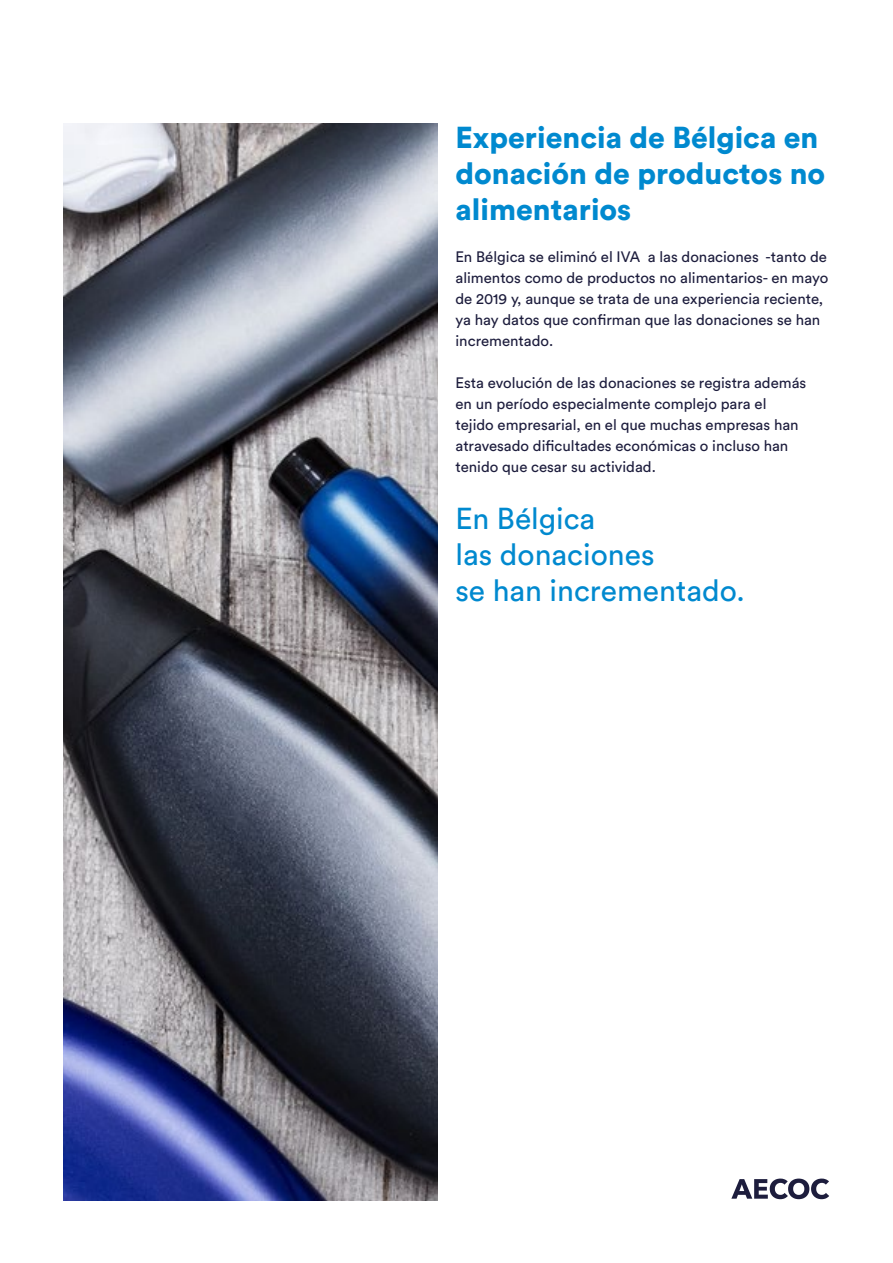
<style>
.page{position:relative;width:893px;height:1263px;background:#fff}
.page>*{position:absolute;margin:0;border:0;box-sizing:border-box;transform-origin:0 0}
.t1{font:900 30px/36px "Circular Std";color:#0089cf}
.t2{font:30px/36px "Circular Std";color:#0089cf}
.t3{font:15px/21px "Circular Std";color:#1d1d3d}
</style>
<div class="page">
<svg style="left:731px;top:1178px;width:98px;height:21px"></svg>
<img style="left:64px;top:123px;width:373px;height:1078px">
<h1 class="t1" style="left:455px;top:118px;width:371px">Experiencia de Bélgica en donación de productos no alimentarios</h1>
<p class="t3" style="left:455px;top:246px;width:374px">En Bélgica se eliminó el IVA a las donaciones -tanto de alimentos como de productos no alimentarios- en mayo de 2019 y, aunque se trata de una experiencia reciente, ya hay datos que confirman que las donaciones se han incrementado.</p>
<p class="t3" style="left:455px;top:372px;width:352px">Esta evolución de las donaciones se registra además en un período especialmente complejo para el tejido empresarial, en el que muchas empresas han atravesado dificultades económicas o incluso han tenido que cesar su actividad.</p>
<h1 class="t2" style="left:455px;top:500px;width:291px">En Bélgica<br>las donaciones<br>se han incrementado.</h1>
</div>
